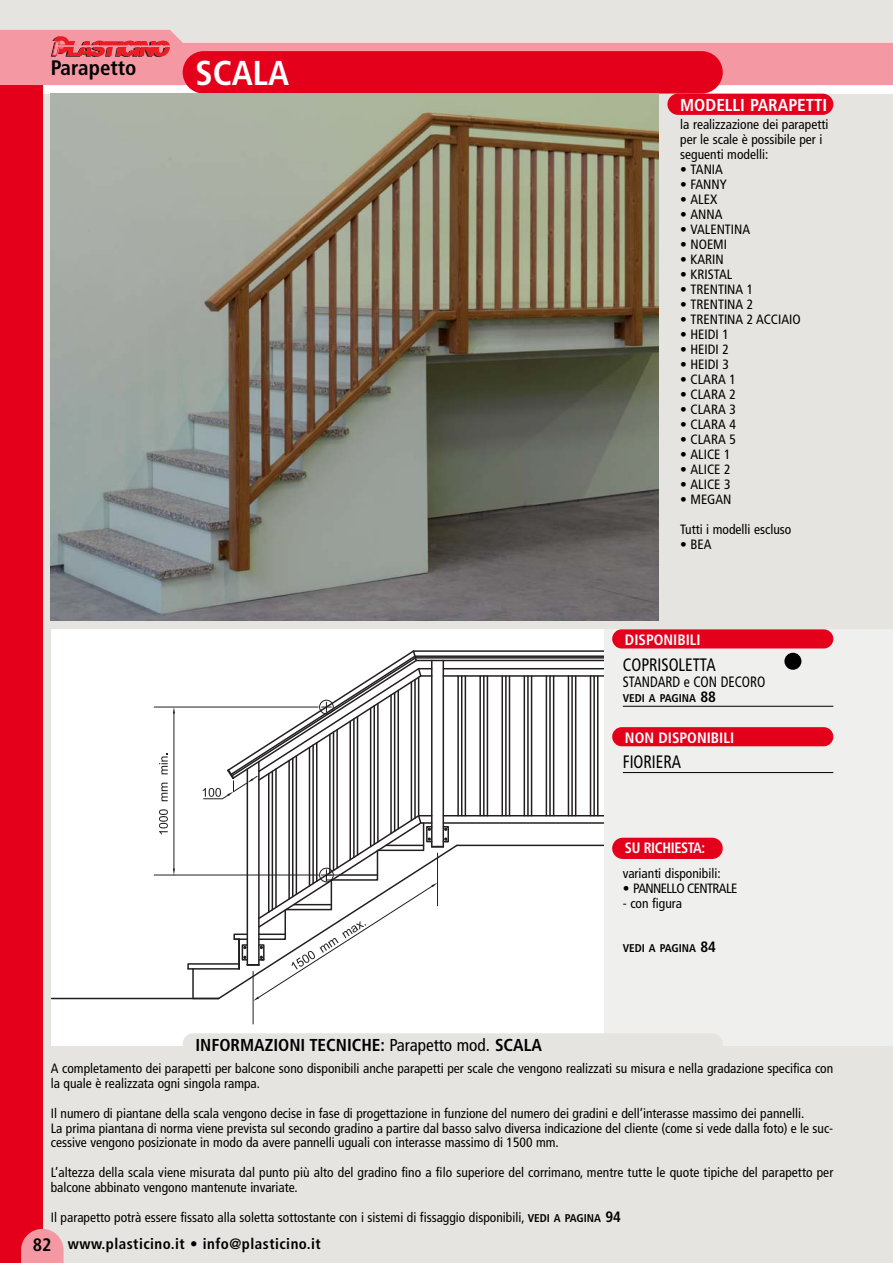
<style>
.page{position:relative;width:893px;height:1263px;background:#fff}
.page>*{position:absolute;margin:0;border:0;box-sizing:border-box;transform-origin:0 0}
.t1{font:700 condensed 34.5px "Frutiger";color:#fff}
.t2{font:700 condensed 21px "Frutiger";color:#000}
.t3{font:condensed 18px "Frutiger";color:#000;scale:.9 1}
.t4{font:700 condensed 17.25px "Frutiger";color:#000}
.t5{font:700 condensed 17.25px "Frutiger";color:#fff}
.t6{font:700 condensed 15px "Frutiger";letter-spacing:.03em;color:#000}
.t7{font:700 condensed 15px "Frutiger";color:#fff}
.t8{font:condensed 15px "Frutiger";color:#000;scale:.9 1}
.t9{font:700 condensed 15px "Frutiger";letter-spacing:-.025em;color:#fff;scale:.95 1}
.t10{font:condensed 13.5px/14.9px "Frutiger";color:#000}
.t11{font:condensed 13.5px "Frutiger";letter-spacing:-.045em;color:#000}
.t12{font:700 condensed 11.25px "Frutiger";color:#000}
.s1{font-weight:400}
.s2{font-size:15px}
.s3{font-weight:700;font-size:11.25px}
.s4{font-weight:700;font-size:15px}
.s5{font-size:18px}
</style>
<div class="page">
<div style="left:0;top:0;width:892px;height:1263px;background:#e5e4e0"></div>
<div style="left:604px;top:629px;width:288px;height:417px;background:#efefed"></div>
<div style="left:0;top:43px;width:892px;height:51px;background:#fff"></div>
<svg style="left:0;top:30px;width:892px;height:55px;fill:#f499a3"></svg>
<div style="left:183px;top:51px;width:540px;height:43px;background:#e4001b;border-radius:21px"></div>
<div style="left:0;top:85px;width:42px;height:1178px;background:#e4001b"></div>
<img style="left:51px;top:94px;width:608px;height:527px">
<div style="left:51px;top:629px;width:553px;height:417px;background:#fff"></div>
<hr style="left:443px;top:815px;width:161px;height:1px;background:#231f20">
<hr style="left:247px;top:769px;width:1px;height:196px;background:#231f20">
<hr style="left:258px;top:762px;width:2px;height:203px;background:#231f20">
<hr style="left:431px;top:660px;width:1px;height:187px;background:#231f20">
<hr style="left:442px;top:660px;width:2px;height:187px;background:#231f20">
<hr style="left:443px;top:822px;width:161px;height:2px;background:#231f20">
<hr style="left:457px;top:845px;width:147px;height:1px;background:#231f20">
<hr style="left:413px;top:650px;width:191px;height:2px;background:#231f20">
<hr style="left:411px;top:682px;width:1px;height:138px;background:#231f20">
<hr style="left:414px;top:680px;width:2px;height:138px;background:#231f20">
<hr style="left:418px;top:677px;width:1px;height:139px;background:#231f20">
<hr style="left:390px;top:695px;width:2px;height:139px;background:#231f20">
<hr style="left:394px;top:693px;width:1px;height:138px;background:#231f20">
<hr style="left:397px;top:690px;width:2px;height:139px;background:#231f20">
<hr style="left:370px;top:708px;width:1px;height:139px;background:#231f20">
<hr style="left:373px;top:706px;width:2px;height:138px;background:#231f20">
<hr style="left:377px;top:704px;width:2px;height:138px;background:#231f20">
<hr style="left:349px;top:721px;width:2px;height:139px;background:#231f20">
<hr style="left:353px;top:719px;width:2px;height:138px;background:#231f20">
<hr style="left:357px;top:717px;width:1px;height:138px;background:#231f20">
<hr style="left:329px;top:734px;width:2px;height:139px;background:#231f20">
<hr style="left:333px;top:732px;width:1px;height:138px;background:#231f20">
<hr style="left:336px;top:730px;width:2px;height:138px;background:#231f20">
<hr style="left:309px;top:747px;width:1px;height:139px;background:#231f20">
<hr style="left:312px;top:745px;width:2px;height:139px;background:#231f20">
<hr style="left:316px;top:743px;width:1px;height:138px;background:#231f20">
<hr style="left:288px;top:761px;width:2px;height:138px;background:#231f20">
<hr style="left:292px;top:758px;width:1px;height:139px;background:#231f20">
<hr style="left:296px;top:756px;width:1px;height:138px;background:#231f20">
<hr style="left:268px;top:774px;width:1px;height:138px;background:#231f20">
<hr style="left:272px;top:771px;width:1px;height:139px;background:#231f20">
<hr style="left:275px;top:769px;width:2px;height:138px;background:#231f20">
<hr style="left:465px;top:676px;width:1px;height:140px;background:#231f20">
<hr style="left:457px;top:676px;width:2px;height:140px;background:#231f20">
<hr style="left:461px;top:676px;width:1px;height:140px;background:#231f20">
<hr style="left:487px;top:676px;width:1px;height:140px;background:#231f20">
<hr style="left:479px;top:676px;width:2px;height:140px;background:#231f20">
<hr style="left:483px;top:676px;width:1px;height:140px;background:#231f20">
<hr style="left:509px;top:676px;width:1px;height:140px;background:#231f20">
<hr style="left:501px;top:676px;width:2px;height:140px;background:#231f20">
<hr style="left:505px;top:676px;width:2px;height:140px;background:#231f20">
<hr style="left:531px;top:676px;width:1px;height:140px;background:#231f20">
<hr style="left:523px;top:676px;width:2px;height:140px;background:#231f20">
<hr style="left:527px;top:676px;width:2px;height:140px;background:#231f20">
<hr style="left:553px;top:676px;width:1px;height:140px;background:#231f20">
<hr style="left:546px;top:676px;width:1px;height:140px;background:#231f20">
<hr style="left:549px;top:676px;width:2px;height:140px;background:#231f20">
<hr style="left:575px;top:676px;width:1px;height:140px;background:#231f20">
<hr style="left:568px;top:676px;width:1px;height:140px;background:#231f20">
<hr style="left:571px;top:676px;width:2px;height:140px;background:#231f20">
<hr style="left:597px;top:676px;width:1px;height:140px;background:#231f20">
<hr style="left:590px;top:676px;width:1px;height:140px;background:#231f20">
<hr style="left:593px;top:676px;width:2px;height:140px;background:#231f20">
<hr style="left:52px;top:998px;width:167px;height:1px;background:#231f20">
<svg style="left:432px;top:655px;width:172px;height:121px"></svg>
<hr style="left:174px;top:875px;width:144px;height:1px;background:#231f20">
<hr style="left:154px;top:707px;width:164px;height:1px;background:#231f20">
<hr style="left:174px;top:714px;width:1px;height:154px;background:#231f20">
<svg style="left:173px;top:707px;width:2px;height:7px"></svg>
<svg style="left:159px;top:809px;width:9px;height:25px"></svg>
<svg style="left:161px;top:783px;width:7px;height:18px"></svg>
<svg style="left:159px;top:753px;width:9px;height:21px"></svg>
<svg style="left:154px;top:868px;width:21px;height:8px"></svg>
<svg style="left:203px;top:650px;width:229px;height:150px"></svg>
<hr style="left:253px;top:971px;width:1px;height:53px;background:#231f20">
<svg style="left:187px;top:814px;width:272px;height:187px"></svg>
<svg style="left:21px;top:1229px;width:43px;height:34px"></svg>
<svg style="left:51px;top:36px;width:119px;height:21px"></svg>
<div style="left:667px;top:94px;width:166px;height:21px;background:#e4001b;border-radius:11px"></div>
<div style="left:183px;top:1033px;width:540px;height:22px;background:#e5e4e0;border-radius:11px"></div>
<div style="left:612px;top:629px;width:221px;height:20px;background:#e4001b;border-radius:10px"></div>
<hr style="left:623px;top:706px;width:210px;height:1px;background:#000">
<div style="left:784px;top:653px;width:17px;height:17px;background:#000;border-radius:50%"></div>
<div style="left:612px;top:727px;width:221px;height:19px;background:#e4001b;border-radius:10px"></div>
<hr style="left:623px;top:772px;width:210px;height:1px;background:#000">
<div style="left:612px;top:838px;width:111px;height:21px;background:#e4001b;border-radius:11px"></div>
<h2 class="t2" style="left:51px;top:60px;width:87px">Parapetto</h2>
<h1 class="t1" style="left:195px;top:60px;width:95px">SCALA</h1>
<p class="t4" style="left:195px;top:1038px;width:348px">INFORMAZIONI TECNICHE: <span class="s1">Parapetto mod.</span> SCALA</p>
<p class="t5" style="left:680px;top:98px;width:149px">MODELLI PARAPETTI</p>
<p class="t10" style="left:680px;top:118px;width:150px">la realizzazione dei parapetti per le scale è possibile per i seguenti modelli:</p>
<p class="t10" style="left:680px;top:163px;width:44px">• TANIA</p>
<p class="t10" style="left:680px;top:178px;width:48px">• FANNY</p>
<p class="t10" style="left:680px;top:193px;width:39px">• ALEX</p>
<p class="t10" style="left:680px;top:208px;width:44px">• ANNA</p>
<p class="t10" style="left:680px;top:223px;width:71px">• VALENTINA</p>
<p class="t10" style="left:680px;top:238px;width:48px">• NOEMI</p>
<p class="t10" style="left:680px;top:253px;width:45px">• KARIN</p>
<p class="t10" style="left:680px;top:268px;width:54px">• KRISTAL</p>
<p class="t10" style="left:680px;top:283px;width:75px">• TRENTINA 1</p>
<p class="t10" style="left:680px;top:298px;width:75px">• TRENTINA 2</p>
<p class="t10" style="left:680px;top:313px;width:122px">• TRENTINA 2 ACCIAIO</p>
<p class="t10" style="left:680px;top:328px;width:50px">• HEIDI 1</p>
<p class="t10" style="left:680px;top:343px;width:50px">• HEIDI 2</p>
<p class="t10" style="left:680px;top:358px;width:50px">• HEIDI 3</p>
<p class="t10" style="left:680px;top:373px;width:57px">• CLARA 1</p>
<p class="t10" style="left:680px;top:388px;width:57px">• CLARA 2</p>
<p class="t10" style="left:680px;top:403px;width:57px">• CLARA 3</p>
<p class="t10" style="left:680px;top:418px;width:57px">• CLARA 4</p>
<p class="t10" style="left:680px;top:433px;width:57px">• CLARA 5</p>
<p class="t10" style="left:680px;top:448px;width:52px">• ALICE 1</p>
<p class="t10" style="left:680px;top:463px;width:52px">• ALICE 2</p>
<p class="t10" style="left:680px;top:478px;width:52px">• ALICE 3</p>
<p class="t10" style="left:680px;top:493px;width:53px">• MEGAN</p>
<p class="t10" style="left:680px;top:523px;width:113px">Tutti i modelli escluso</p>
<p class="t10" style="left:680px;top:538px;width:33px">• BEA</p>
<p class="t7" style="left:625px;top:634px;width:77px">DISPONIBILI</p>
<h3 class="t3" style="left:623px;top:657px;width:105px">COPRISOLETTA</h3>
<p class="t8" style="left:623px;top:676px;width:160px">STANDARD e CON DECORO</p>
<p class="t12" style="left:623px;top:694px;width:95px">VEDI A PAGINA <span class="s2">88</span></p>
<p class="t7" style="left:625px;top:731px;width:111px">NON DISPONIBILI</p>
<h3 class="t3" style="left:623px;top:755px;width:66px">FIORIERA</h3>
<p class="t9" style="left:625px;top:842px;width:86px">SU RICHIESTA:</p>
<p class="t10" style="left:623px;top:867px;width:99px">varianti disponibili:</p>
<p class="t11" style="left:623px;top:882px;width:116px">• PANNELLO CENTRALE</p>
<p class="t10" style="left:623px;top:897px;width:61px">- con figura</p>
<p class="t12" style="left:623px;top:943px;width:95px">VEDI A PAGINA <span class="s2">84</span></p>
<p class="t10" style="left:51px;top:1062px;width:784px">A completamento dei parapetti per balcone sono disponibili anche parapetti per scale che vengono realizzati su misura e nella gradazione specifica con la quale è realizzata ogni singola rampa.</p>
<p class="t10" style="left:51px;top:1107px;width:784px">Il numero di piantane della scala vengono decise in fase di progettazione in funzione del numero dei gradini e dell’interasse massimo dei pannelli.<br>La prima piantana di norma viene prevista sul secondo gradino a partire dal basso salvo diversa indicazione del cliente (come si vede dalla foto) e le suc&shy;cessive vengono posizionate in modo da avere pannelli uguali con interasse massimo di 1500 mm.</p>
<p class="t10" style="left:51px;top:1166px;width:784px">L’altezza della scala viene misurata dal punto più alto del gradino fino a filo superiore del corrimano, mentre tutte le quote tipiche del parapetto per balcone abbinato vengono mantenute invariate.</p>
<p class="t10" style="left:51px;top:1211px;width:572px">Il parapetto potrà essere fissato alla soletta sottostante con i sistemi di fissaggio disponibili, <span class="s3">VEDI A PAGINA</span> <span class="s4">94</span></p>
<p class="t6" style="left:33px;top:1237px;width:289px"><span class="s5">82</span> www.plasticino.it • info@plasticino.it</p>
</div>
